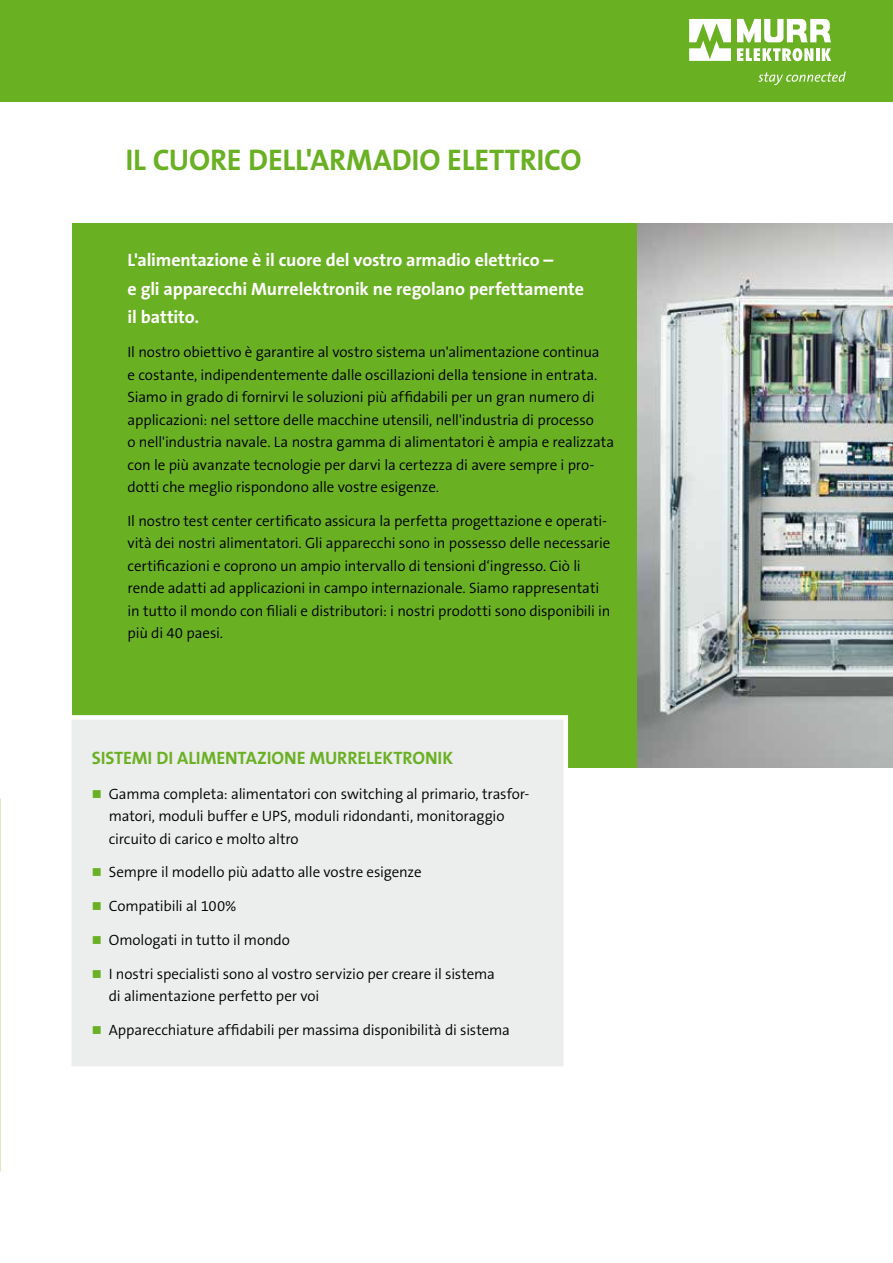
<style>
.page{position:relative;width:893px;height:1263px;background:#fff}
.page>*{position:absolute;margin:0;border:0;box-sizing:border-box;transform-origin:0 0}
.t1{font:700 30px "The Sans B7";letter-spacing:-.005em;color:#6ab023}
.t2{font:700 18px/28.5px "The Sans B7";letter-spacing:-.005em;color:#fff}
.t3{font:700 18px "The Sans B7";letter-spacing:-.005em;color:#6ab023}
.t4{font:300 15px/22.5px "The Sans B4";letter-spacing:-.01em;color:#000}
</style>
<div class="page">
<div style="left:0;top:0;width:893px;height:102px;background:#6ab023"></div>
<svg style="left:689px;top:19px;width:42px;height:42px"></svg>
<svg style="left:737px;top:48px;width:94px;height:13px"></svg>
<svg style="left:737px;top:19px;width:94px;height:23px"></svg>
<svg style="left:758px;top:72px;width:88px;height:13px"></svg>
<img style="left:0;top:57px;width:1px;height:1206px">
<div style="left:72px;top:223px;width:821px;height:544px;background:#6ab023"></div>
<img style="left:637px;top:223px;width:256px;height:544px">
<div style="left:67px;top:715px;width:501px;height:356px;background:#eceded;border:4px solid #fff"></div>
<h1 class="t1" style="left:125px;top:143px;width:457px">IL CUORE DELL'ARMADIO ELETTRICO</h1>
<p class="t2" style="left:128px;top:247px;width:458px">L'alimentazione è il cuore del vostro armadio elettrico –<br>e gli apparecchi Murrelektronik ne regolano perfettamente il battito.</p>
<p class="t4" style="left:128px;top:341px;width:488px">Il nostro obiettivo è garantire al vostro sistema un'alimentazione continua<br>e costante, indipendentemente dalle oscillazioni della tensione in entrata.<br>Siamo in grado di fornirvi le soluzioni più affidabili per un gran numero di applicazioni: nel settore delle macchine utensili, nell'industria di processo<br>o nell'industria navale. La nostra gamma di alimentatori è ampia e realizzata con le più avanzate tecnologie per darvi la certezza di avere sempre i pro&shy;dotti che meglio rispondono alle vostre esigenze.</p>
<p class="t4" style="left:128px;top:510px;width:484px">Il nostro test center certificato assicura la perfetta progettazione e operati&shy;vità dei nostri alimentatori. Gli apparecchi sono in possesso delle necessarie certificazioni e coprono un ampio intervallo di tensioni d‘ingresso. Ciò li rende adatti ad applicazioni in campo internazionale. Siamo rappresentati in tutto il mondo con filiali e distributori: i nostri prodotti sono disponibili in più di 40 paesi.</p>
<p class="t3" style="left:92px;top:748px;width:363px">SISTEMI DI ALIMENTAZIONE MURRELEKTRONIK</p>
<p class="t4" style="left:109px;top:783px;width:422px">Gamma completa: alimentatori con switching al primario, trasfor&shy;matori, moduli buffer e UPS, moduli ridondanti, monitoraggio circuito di carico e molto altro</p>
<p class="t4" style="left:109px;top:861px;width:314px">Sempre il modello più adatto alle vostre esigenze</p>
<p class="t4" style="left:109px;top:895px;width:129px">Compatibili al 100%</p>
<p class="t4" style="left:109px;top:929px;width:183px">Omologati in tutto il mondo</p>
<p class="t4" style="left:109px;top:963px;width:388px">I nostri specialisti sono al vostro servizio per creare il sistema di alimentazione perfetto per voi</p>
<p class="t4" style="left:109px;top:1019px;width:403px">Apparecchiature affidabili per massima disponibilità di sistema</p>
</div>
